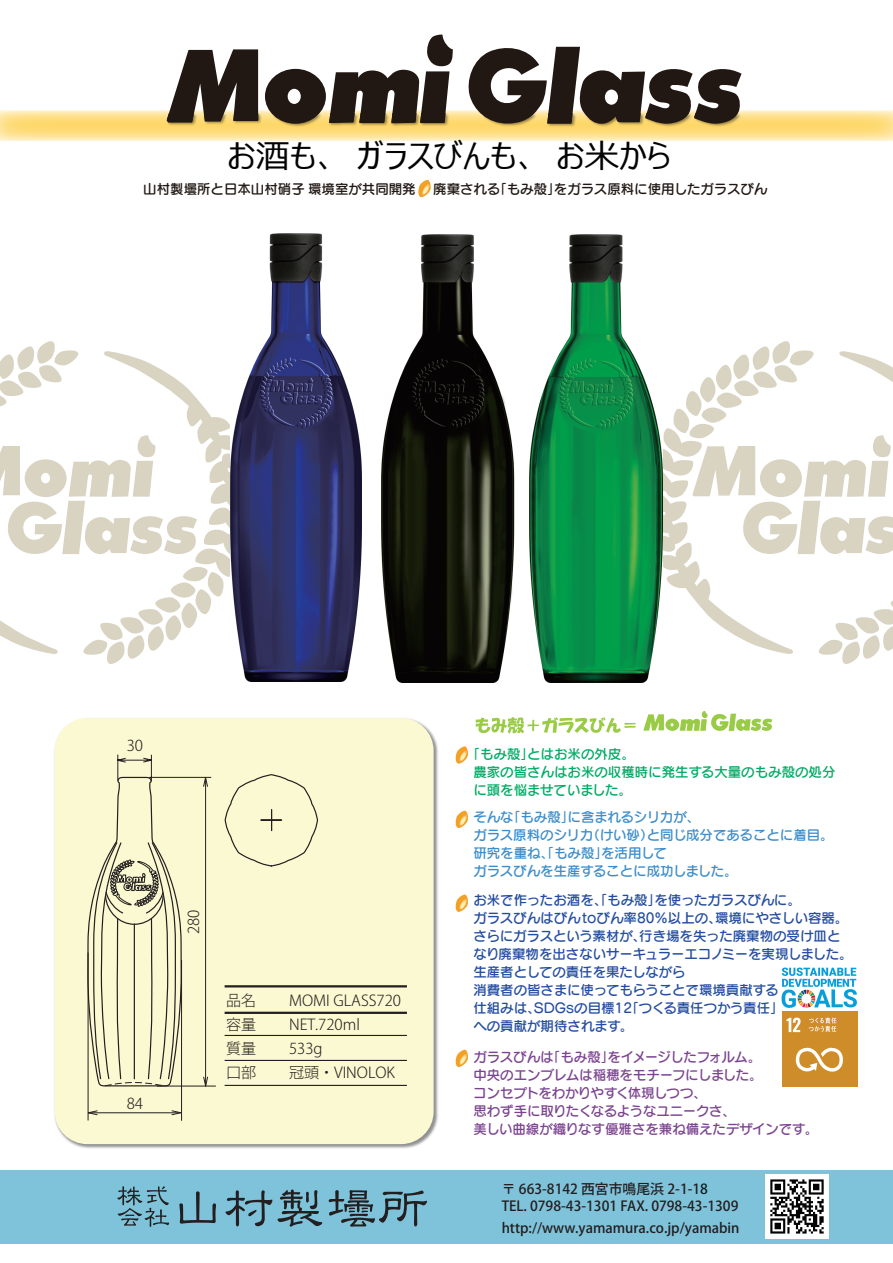
<style>
.page{position:relative;width:893px;height:1263px;background:#fff}
.page>*{position:absolute;margin:0;border:0;box-sizing:border-box;transform-origin:0 0}
.t1{font:33px "Meiryo UI";color:#030303;scale:1.04 1}
.t2{font:300 15px/24px "Koz Go Pro";color:#231f20;text-align:justify}
.t3{font:500 13.8px/16.6px "Koz Go Pro";color:#231f20}
.t4{font:13.5px/18px "Seurat Pro N DB";color:#244da1}
.t5{font:13.5px/18px "Seurat Pro N DB";letter-spacing:-.01em;color:#7c4490}
.t6{font:13.5px/18px "Seurat Pro N DB";color:#3d8dcb}
.t7{font:13.5px/18px "Seurat Pro N DB";color:#00ab65}
.t8{font:13.5px "Seurat Pro N DB";color:#211814}
.s1{color:#072027}
</style>
<div class="page">
<svg style="left:662px;top:341px;width:231px;height:323px"></svg>
<svg style="left:0;top:341px;width:231px;height:314px"></svg>
<svg style="left:455px;top:746px;width:13px;height:18px"></svg>
<svg style="left:418px;top:180px;width:13px;height:18px"></svg>
<svg style="left:455px;top:811px;width:13px;height:17px"></svg>
<svg style="left:455px;top:894px;width:13px;height:18px"></svg>
<svg style="left:455px;top:1050px;width:13px;height:17px"></svg>
<img style="left:381px;top:234px;width:134px;height:448px">
<img style="left:530px;top:234px;width:132px;height:448px">
<img style="left:231px;top:234px;width:131px;height:448px">
<div style="left:0;top:1170px;width:893px;height:73px;background:#7fc3db"></div>
<svg style="left:179px;top:1191px;width:37px;height:33px"></svg>
<svg style="left:225px;top:1190px;width:47px;height:36px"></svg>
<svg style="left:278px;top:1189px;width:44px;height:37px"></svg>
<svg style="left:329px;top:1190px;width:98px;height:36px"></svg>
<svg style="left:117px;top:1186px;width:52px;height:41px"></svg>
<img style="left:765px;top:1175px;width:64px;height:63px">
<img style="left:0;top:111px;width:893px;height:30px">
<img style="left:54px;top:718px;width:384px;height:431px">
<div style="left:55px;top:718px;width:379px;height:426px;background:#faf9d1;border-radius:33px"></div>
<svg style="left:88px;top:341px;width:94px;height:746px"></svg>
<svg style="left:93px;top:841px;width:84px;height:245px"></svg>
<svg style="left:167px;top:49px;width:91px;height:74px"></svg>
<svg style="left:265px;top:34px;width:188px;height:90px"></svg>
<svg style="left:466px;top:46px;width:276px;height:78px"></svg>
<hr style="left:88px;top:952px;width:1px;height:168px;background:#231f20">
<hr style="left:181px;top:960px;width:1px;height:161px;background:#231f20">
<hr style="left:88px;top:1112px;width:92px;height:1px;background:#231f20">
<svg style="left:88px;top:1110px;width:10px;height:5px"></svg>
<svg style="left:171px;top:1110px;width:10px;height:5px"></svg>
<hr style="left:157px;top:1086px;width:59px;height:1px;background:#231f20">
<hr style="left:205px;top:779px;width:1px;height:307px;background:#231f20">
<svg style="left:203px;top:1076px;width:5px;height:11px"></svg>
<svg style="left:117px;top:754px;width:95px;height:33px"></svg>
<hr style="left:225px;top:985px;width:182px;height:2px;background:#231f20">
<hr style="left:225px;top:1012px;width:182px;height:2px;background:#231f20">
<hr style="left:225px;top:1035px;width:182px;height:1px;background:#231f20">
<hr style="left:225px;top:1060px;width:182px;height:1px;background:#231f20">
<hr style="left:225px;top:1085px;width:182px;height:1px;background:#231f20">
<svg style="left:224px;top:775px;width:94px;height:92px"></svg>
<img style="left:781px;top:967px;width:77px;height:47px">
<div style="left:782px;top:1011px;width:75px;height:75px;background:#cf8d29"></div>
<svg style="left:786px;top:1017px;width:15px;height:15px"></svg>
<svg style="left:796px;top:1047px;width:47px;height:25px"></svg>
<svg style="left:809px;top:1017px;width:27px;height:15px"></svg>
<svg style="left:643px;top:711px;width:129px;height:20px"></svg>
<svg style="left:476px;top:717px;width:159px;height:16px"></svg>
<h1 class="t1" style="left:228px;top:133px;width:427px">お酒も、ガラスびんも、お米から</h1>
<p class="t8" style="left:143px;top:180px;width:274px">山村製壜所と日本山村硝子環境室が共同開発</p>
<p class="t8" style="left:433px;top:180px;width:336px">廃棄される「もみ殻」をガラス原料に使用したガラスびん</p>
<p class="t2" style="left:127px;top:733px;width:18px">30</p>
<p class="t2" style="left:127px;top:1092px;width:18px">84</p>
<p class="t2" style="left:182px;top:934px;width:26px;rotate:-90deg">280</p>
<p class="t2" style="left:226px;top:989px;width:31px">品名容量質量口部</p>
<p class="t2" style="left:289px;top:989px;width:114px;text-align:left">MOMI GLASS720<br>NET.720ml<br>533g<br>冠頭・VINOLOK</p>
<p class="t7" style="left:473px;top:745px;width:364px;text-indent:-7px">「もみ殻」とはお米の外皮。<br>農家の皆さんはお米の収穫時に発生する大量のもみ殻の処分に頭を悩ませていました。</p>
<p class="t6" style="left:473px;top:808px;width:362px">そんな「もみ殻」に含まれるシリカが、<br>ガラス原料のシリカ（けい砂）と同じ成分であることに着目。研究を重ね、「もみ殻」を活用して<br>ガラスびんを生産することに成功しました。</p>
<p class="t4" style="left:473px;top:890px;width:381px">お米で作ったお酒を、「もみ殻」を使ったガラスびんに。<br>ガラスびんはびんtoびん率80%以上の、環境にやさしい容器。さらにガラスという素材が、行き場を失った廃棄物の受け皿となり廃棄物を出さないサーキュラーエコノミーを実現しました。生産者としての責任を果たしながら<br>消費者の皆さまに使ってもらうことで環境貢献する<br>仕組みは、SDGsの目標12「つくる責任つかう責任」<br>への貢献が期待されます。</p>
<p class="t5" style="left:473px;top:1047px;width:346px">ガラスびんは「もみ殻」をイメージしたフォルム。<br>中央のエンブレムは稲穂をモチーフにしました。<br>コンセプトをわかりやすく体現しつつ、<br>思わず手に取りたくなるようなユニークさ、<br>美しい曲線が織りなす優雅さを兼ね備えたデザインです。</p>
<p class="t3" style="left:502px;top:1182px;width:238px">〒 663-8142 西宮市鳴尾浜 2-1-1<span class="s1">8<br></span>TEL. 0798-43-1301 FAX. 0798-43-1309</p>
<p class="t3" style="left:502px;top:1220px;width:239px">http://www.yamamura.co.jp/yamabin</p>
</div>
